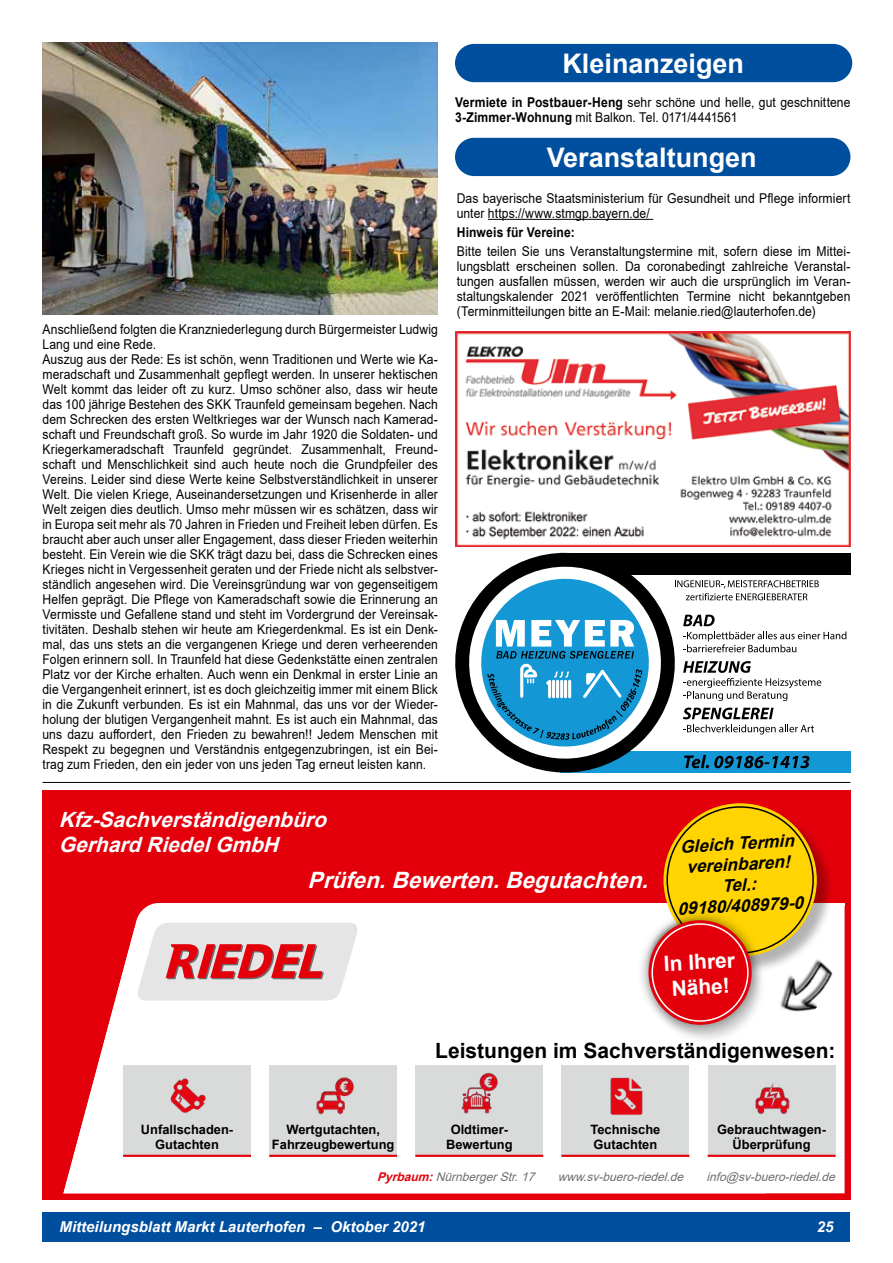
<style>
.page{position:relative;width:893px;height:1263px;background:#fff}
.page>*{position:absolute;margin:0;border:0;box-sizing:border-box;transform-origin:0 0}
.t1{font:700 27px "Arial";color:#fff}
.t2{font:italic 700 22.5px "Arial";color:#fff}
.t3{font:italic 700 21px/25.2px "Arial";color:#fff}
.t4{font:700 21px "Arial";color:#000}
.t5{font:700 21px/25.2px "Arial";color:#fff;text-align:center}
.t6{font:italic 700 17.25px/20.7px "Arial";color:#000;text-align:center}
.t7{font:italic 700 15px "Arial";color:#fff}
.t8{font:13.5px/15px "Arial";letter-spacing:.005em;color:#000;scale:.9 1}
.t9{font:700 13.5px "Arial";letter-spacing:.01em;color:#000;scale:.9 1}
.t10{font:700 12.9px/15.5px "Arial";color:#000;text-align:center}
.t11{font:italic 12px "Arial";color:#6e6e6e}
.s1{font-weight:700}
.s2{font-weight:700;color:#e3000b}
</style>
<div class="page">
<div style="left:43px;top:1212px;width:807px;height:30px;background:#004e9e"></div>
<img style="left:43px;top:43px;width:395px;height:272px">
<div style="left:455px;top:44px;width:397px;height:38px;background:#004e9e;border-radius:19px"></div>
<hr style="left:488px;top:219px;width:165px;height:1px;background:#000">
<div style="left:455px;top:138px;width:395px;height:38px;background:#004e9e;border-radius:19px"></div>
<div style="left:43px;top:791px;width:807px;height:402px;background:#e3000b"></div>
<div style="left:43px;top:1193px;width:807px;height:6px;background:#e3000b"></div>
<div style="left:845px;top:793px;width:5px;height:406px;background:#e3000b"></div>
<svg style="left:63px;top:903px;width:781px;height:290px"></svg>
<svg style="left:135px;top:923px;width:222px;height:77px;background:#e2b9bb"></svg>
<div style="left:664px;top:804px;width:170px;height:170px;background:#000;opacity:.3"></div>
<div style="left:664px;top:804px;width:152px;height:152px;background:#ffd400;border-radius:50%"></div>
<img style="left:767px;top:949px;width:74px;height:77px">
<div style="left:646px;top:923px;width:120px;height:121px;background:#000;opacity:.18"></div>
<div style="left:637px;top:908px;width:126px;height:128px;background:#000;opacity:.5"></div>
<div style="left:649px;top:921px;width:102px;height:103px;background:#e3000b;border-radius:50%"></div>
<div style="left:648px;top:920px;width:104px;height:105px;border:2px solid #e3000b;border-radius:50%"></div>
<div style="left:651px;top:923px;width:98px;height:99px;border:2px solid #fff;border-radius:50%"></div>
<div style="left:123px;top:1066px;width:128px;height:91px;background:#d9dada"></div>
<img style="left:170px;top:1078px;width:36px;height:36px">
<hr style="left:123px;top:1155px;width:128px;height:2px;background:#e3000b">
<div style="left:269px;top:1066px;width:128px;height:91px;background:#d9dada"></div>
<img style="left:316px;top:1077px;width:38px;height:38px">
<hr style="left:269px;top:1155px;width:128px;height:2px;background:#e3000b">
<div style="left:415px;top:1066px;width:128px;height:91px;background:#d9dada"></div>
<img style="left:448px;top:1062px;width:63px;height:52px">
<hr style="left:415px;top:1155px;width:128px;height:2px;background:#e3000b">
<div style="left:561px;top:1066px;width:128px;height:91px;background:#d9dada"></div>
<img style="left:610px;top:1077px;width:33px;height:38px">
<hr style="left:561px;top:1155px;width:128px;height:2px;background:#e3000b">
<div style="left:708px;top:1066px;width:127px;height:91px;background:#d9dada"></div>
<img style="left:755px;top:1083px;width:35px;height:32px">
<hr style="left:708px;top:1155px;width:127px;height:2px;background:#e3000b">
<hr style="left:43px;top:782px;width:807px;height:1px;background:#000">
<img style="left:455px;top:332px;width:395px;height:215px">
<div style="left:560px;top:750px;width:290px;height:22px;background:#1497d5"></div>
<div style="left:560px;top:553px;width:290px;height:22px;background:#000"></div>
<svg style="left:455px;top:553px;width:233px;height:219px"></svg>
<svg style="left:457px;top:555px;width:216px;height:215px"></svg>
<svg style="left:471px;top:568px;width:188px;height:189px"></svg>
<svg style="left:675px;top:580px;width:144px;height:20px"></svg>
<svg style="left:683px;top:615px;width:163px;height:37px"></svg>
<svg style="left:683px;top:661px;width:138px;height:40px"></svg>
<svg style="left:683px;top:707px;width:131px;height:27px"></svg>
<svg style="left:684px;top:755px;width:125px;height:13px"></svg>
<h1 class="t1" style="left:562px;top:44px;width:183px">Kleinanzeigen</h1>
<p class="t8" style="left:455px;top:95px;width:441px"><span class="s1">Vermiete in Postbauer-Heng</span> sehr schöne und helle, gut geschnittene<br><span class="s1">3-Zimmer-Wohnung</span> mit Balkon. Tel. 0171/4441561</p>
<h1 class="t1" style="left:547px;top:138px;width:212px">Veranstaltungen</h1>
<p class="t8" style="left:43px;top:322px;width:441px">Anschließend folgten die Kranzniederlegung durch Bürgermeister Ludwig Lang und eine Rede.<br>Auszug aus der Rede: Es ist schön, wenn Traditionen und Werte wie Ka&shy;meradschaft und Zusammenhalt gepflegt werden. In unserer hektischen Welt kommt das leider oft zu kurz. Umso schöner also, dass wir heute das 100 jährige Bestehen des SKK Traunfeld gemeinsam begehen. Nach dem Schrecken des ersten Weltkrieges war der Wunsch nach Kamerad&shy;schaft und Freundschaft groß. So wurde im Jahr 1920 die Soldaten- und Kriegerkameradschaft Traunfeld gegründet. Zusammenhalt, Freund&shy;schaft und Menschlichkeit sind auch heute noch die Grundpfeiler des Vereins. Leider sind diese Werte keine Selbstverständlichkeit in unserer Welt. Die vielen Kriege, Auseinandersetzungen und Krisenherde in aller Welt zeigen dies deutlich. Umso mehr müssen wir es schätzen, dass wir in Europa seit mehr als 70 Jahren in Frieden und Freiheit leben dürfen. Es braucht aber auch unser aller Engagement, dass dieser Frieden weiterhin besteht. Ein Verein wie die SKK trägt dazu bei, dass die Schrecken eines Krieges nicht in Vergessenheit geraten und der Friede nicht als selbstver&shy;ständlich angesehen wird. Die Vereinsgründung war von gegenseitigem Helfen geprägt. Die Pflege von Kameradschaft sowie die Erinnerung an Vermisste und Gefallene stand und steht im Vordergrund der Vereinsak&shy;tivitäten. Deshalb stehen wir heute am Kriegerdenkmal. Es ist ein Denk&shy;mal, das uns stets an die vergangenen Kriege und deren verheerenden Folgen erinnern soll. In Traunfeld hat diese Gedenkstätte einen zentralen Platz vor der Kirche erhalten. Auch wenn ein Denkmal in erster Linie an die Vergangenheit erinnert, ist es doch gleichzeitig immer mit einem Blick in die Zukunft verbunden. Es ist ein Mahnmal, das uns vor der Wieder&shy;holung der blutigen Vergangenheit mahnt. Es ist auch ein Mahnmal, das uns dazu auffordert, den Frieden zu bewahren!! Jedem Menschen mit Respekt zu begegnen und Verständnis entgegenzubringen, ist ein Bei&shy;trag zum Frieden, den ein jeder von uns jeden Tag erneut leisten kann.</p>
<p class="t8" style="left:457px;top:191px;width:439px">Das bayerische Staatsministerium für Gesundheit und Pflege informiert unter https://www.stmgp.bayern.de/</p>
<p class="t9" style="left:457px;top:223px;width:133px">Hinweis für Vereine:</p>
<p class="t8" style="left:457px;top:244px;width:439px;text-align:justify">Bitte teilen Sie uns Veranstaltungstermine mit, sofern diese im Mittei&shy;lungsblatt erscheinen sollen. Da coronabedingt zahlreiche Veranstal&shy;tungen ausfallen müssen, werden wir auch die ursprünglich im Veran&shy;staltungskalender 2021 veröffentlichten Termine nicht bekanntgeben (Terminmitteilungen bitte an E-Mail: melanie.ried@lauterhofen.de)</p>
<h3 class="t3" style="left:59px;top:807px;width:277px">Kfz-Sachverständigenbüro<br>GerhardRiedelGmbH</h3>
<h2 class="t2" style="left:308px;top:864px;width:350px">Prüfen.Bewerten.Begutachten.</h2>
<p class="t6" style="left:674px;top:837px;width:127px;rotate:-3deg">Gleich Termin vereinbaren!<br>Tel.:<br>09180/408979-0</p>
<h3 class="t5" style="left:663px;top:951px;width:73px;rotate:-3deg">In Ihrer<br>Nähe!</h3>
<h3 class="t4" style="left:435px;top:1036px;width:402px">Leistungen im Sachverständigenwesen:</h3>
<p class="t10" style="left:141px;top:1121px;width:94px">Unfallschaden-<br>Gutachten</p>
<p class="t10" style="left:272px;top:1121px;width:124px">Wertgutachten,<br>Fahrzeugbewertung</p>
<p class="t10" style="left:446px;top:1121px;width:68px">Oldtimer-<br>Bewertung</p>
<p class="t10" style="left:590px;top:1121px;width:71px;text-align:left">Technische<br>Gutachten</p>
<p class="t10" style="left:717px;top:1121px;width:110px">Gebrauchtwagen-<br>Überprüfung</p>
<p class="t11" style="left:377px;top:1169px;width:163px"><span class="s2">Pyrbaum:</span> NürnbergerStr.17</p>
<p class="t11" style="left:558px;top:1169px;width:131px">www.sv-buero-riedel.de</p>
<p class="t11" style="left:706px;top:1169px;width:134px">info@sv-buero-riedel.de</p>
<p class="t7" style="left:60px;top:1217px;width:367px">Mitteilungsblatt Markt Lauterhofen – Oktober 2021</p>
<p class="t7" style="left:817px;top:1217px;width:18px">25</p>
</div>
